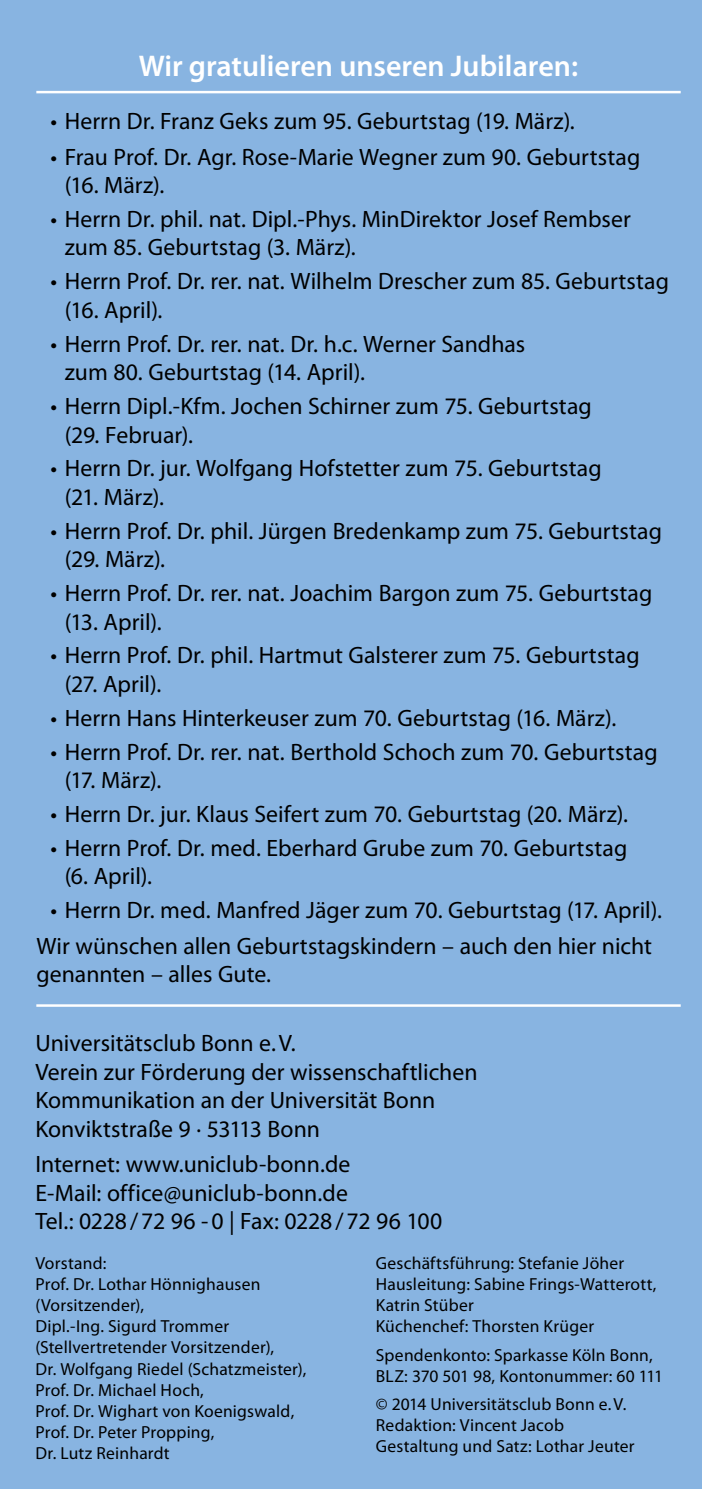
<style>
.page{position:relative;width:702px;height:1489px;background:#fff}
.page>*{position:absolute;margin:0;border:0;box-sizing:border-box;transform-origin:0 0}
.t1{font:600 30px "Myriad Pro";color:#fff}
.t2{font:23.75px/28.5px "Myriad Pro";letter-spacing:.005em;color:#000}
.t3{font:17.5px/21px "Myriad Pro";letter-spacing:.015em;color:#000}
</style>
<div class="page">
<div style="left:0;top:0;width:702px;height:1488px;background:#88b4e1"></div>
<hr style="left:36px;top:91px;width:644px;height:2px;background:#fff">
<hr style="left:36px;top:1004px;width:644px;height:2px;background:#fff">
<p class="t1" style="left:139px;top:47px;width:440px">Wir gratulieren unseren Jubilaren:</p>
<p class="t2" style="left:50px;top:106px;width:526px">• Herrn Dr. Franz Geks zum 95. Geburtstag (19. März).</p>
<p class="t2" style="left:65px;top:142px;width:577px;text-indent:-14px">• Frau Prof. Dr. Agr. Rose-Marie Wegner zum 90. Geburtstag (16. März).</p>
<p class="t2" style="left:65px;top:204px;width:567px;text-indent:-14px">• Herrn Dr. phil. nat. Dipl.-Phys. MinDirektor Josef Rembser zum 85. Geburtstag (3. März).</p>
<p class="t2" style="left:65px;top:267px;width:606px;text-indent:-14px">• Herrn Prof. Dr. rer. nat. Wilhelm Drescher zum 85. Geburtstag (16. April).</p>
<p class="t2" style="left:65px;top:329px;width:462px;text-indent:-14px">• Herrn Prof. Dr. rer. nat. Dr. h.c. Werner Sandhas zum 80. Geburtstag (14. April).</p>
<p class="t2" style="left:65px;top:391px;width:528px;text-indent:-14px">• Herrn Dipl.-Kfm. Jochen Schirner zum 75. Geburtstag (29. Februar).</p>
<p class="t2" style="left:65px;top:453px;width:538px;text-indent:-14px">• Herrn Dr. jur. Wolfgang Hofstetter zum 75. Geburtstag (21. März).</p>
<p class="t2" style="left:65px;top:516px;width:599px;text-indent:-14px">• Herrn Prof. Dr. phil. Jürgen Bredenkamp zum 75. Geburtstag (29. März).</p>
<p class="t2" style="left:65px;top:578px;width:589px;text-indent:-14px">• Herrn Prof. Dr. rer. nat. Joachim Bargon zum 75. Geburtstag (13. April).</p>
<p class="t2" style="left:65px;top:640px;width:576px;text-indent:-14px">• Herrn Prof. Dr. phil. Hartmut Galsterer zum 75. Geburtstag (27. April).</p>
<p class="t2" style="left:50px;top:703px;width:567px">• Herrn Hans Hinterkeuser zum 70. Geburtstag (16. März).</p>
<p class="t2" style="left:65px;top:737px;width:594px;text-indent:-14px">• Herrn Prof. Dr. rer. nat. Berthold Schoch zum 70. Geburtstag (17. März).</p>
<p class="t2" style="left:50px;top:799px;width:579px">• Herrn Dr. jur. Klaus Seifert zum 70. Geburtstag (20. März).</p>
<p class="t2" style="left:65px;top:833px;width:564px;text-indent:-14px">• Herrn Prof. Dr. med. Eberhard Grube zum 70. Geburtstag (6. April).</p>
<p class="t2" style="left:36px;top:892px;width:627px;line-height:35.5px;text-align:center">• Herrn Dr. med. Manfred Jäger zum 70. Geburtstag (17. April).<br>Wir wünschen allen Geburtstagskindern – auch den hier nicht</p>
<p class="t2" style="left:36px;top:959px;width:236px">genannten – alles Gute.</p>
<p class="t2" style="left:35px;top:1028px;width:444px">Universitätsclub Bonn e.V.<br>Verein zur Förderung der wissenschaftlichen Kommunikation an der Universität Bonn Konviktstraße 9 · 53113 Bonn</p>
<p class="t2" style="left:35px;top:1149px;width:408px">Internet: www.uniclub-bonn.de<br>E-Mail: office@uniclub-bonn.de<br>Tel.: 0228/72 96 -0 | Fax: 0228/72 96 100</p>
<p class="t3" style="left:35px;top:1252px;width:272px">Vorstand:<br>Prof. Dr. Lothar Hönnighausen (Vorsitzender),<br>Dipl.-Ing. Sigurd Trommer (Stellvertretender Vorsitzender),<br>Dr. Wolfgang Riedel (Schatzmeister),<br>Prof. Dr. Michael Hoch,<br>Prof. Dr. Wighart von Koenigswald,<br>Prof. Dr. Peter Propping,<br>Dr. Lutz Reinhardt</p>
<p class="t3" style="left:376px;top:1252px;width:282px">Geschäftsführung: Stefanie Jöher<br>Hausleitung: Sabine Frings-Watterott,<br>Katrin Stüber<br>Küchenchef: Thorsten Krüger</p>
<p class="t3" style="left:376px;top:1343px;width:289px">Spendenkonto: Sparkasse Köln Bonn,<br>BLZ: 370 501 98, Kontonummer: 60 111</p>
<p class="t3" style="left:376px;top:1392px;width:260px">© 2014 Universitätsclub Bonn e.V.<br>Redaktion: Vincent Jacob<br>Gestaltung und Satz: Lothar Jeuter</p>
</div>
